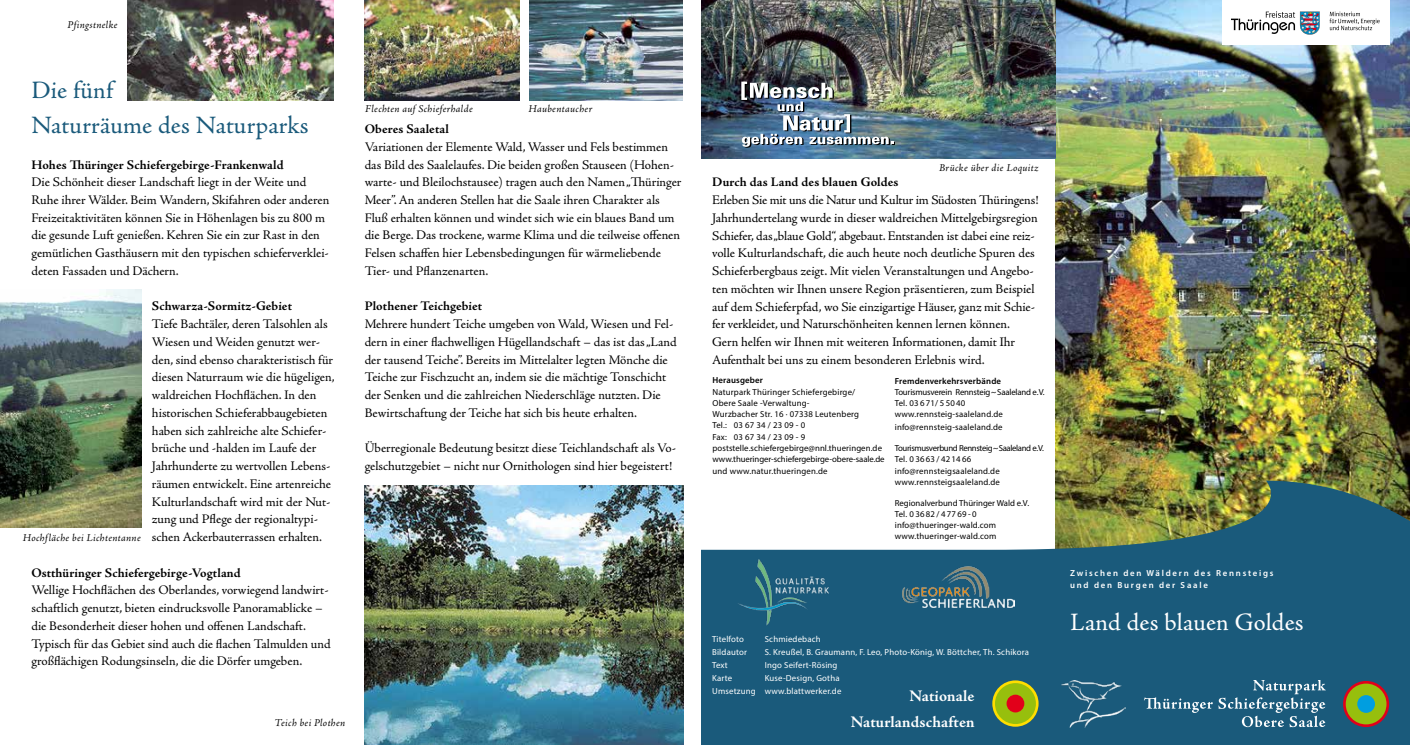
<style>
.page{position:relative;width:1410px;height:745px;background:#fff}
.page>*{position:absolute;margin:0;border:0;box-sizing:border-box;transform-origin:0 0}
.t1{font:25px/35.4px "Adobe Jenson Pro";letter-spacing:.005em;color:#1a5a7b}
.t2{font:25px "Adobe Jenson Pro";letter-spacing:.01em;color:#fff}
.t3{font:700 16.25px/26.6px "Adobe Jenson Pro";letter-spacing:.005em;color:#fff;text-align:right}
.t4{font:13.12px/17.8px "Adobe Jenson Pro";letter-spacing:-.005em;color:#000}
.t5{font:700 13.12px "Adobe Jenson Pro";letter-spacing:.005em;color:#000}
.t6{font:italic 10.62px "Adobe Jenson Pro";letter-spacing:.035em;color:#000}
.t7{font:8.75px/11.2px "Myriad Pro";letter-spacing:.02em;color:#000}
.t8{font:8.75px/13.1px "Myriad Pro";letter-spacing:.02em;color:#fff;text-align:right}
.t9{font:8.75px/11.2px "Myriad Pro";letter-spacing:-.02em;color:#000}
.t10{font:600 8.75px/11.2px "Myriad Pro";letter-spacing:.2em;color:#fff}
.t11{font:600 8.75px "Myriad Pro";letter-spacing:.02em;color:#000}
</style>
<div class="page">
<img style="left:1055px;top:0;width:354px;height:480px">
<svg style="left:701px;top:480px;width:708px;height:264px;fill:#1a5a7b"></svg>
<img style="left:530px;top:0;width:152px;height:100px">
<img style="left:365px;top:0;width:155px;height:100px">
<img style="left:365px;top:485px;width:318px;height:259px">
<div style="left:1222px;top:0;width:167px;height:44px;background:#fff"></div>
<svg style="left:1329px;top:12px;width:50px;height:18px"></svg>
<svg style="left:1231px;top:11px;width:88px;height:24px"></svg>
<svg style="left:992px;top:680px;width:46px;height:46px"></svg>
<div style="left:995px;top:682px;width:40px;height:41px;background:#97bf0d;border-radius:50%"></div>
<div style="left:1006px;top:694px;width:18px;height:18px;background:#e2001a;border-radius:50%"></div>
<svg style="left:1342px;top:680px;width:47px;height:46px"></svg>
<div style="left:1345px;top:683px;width:41px;height:41px;background:#97bf0d;border-radius:50%"></div>
<div style="left:1357px;top:694px;width:17px;height:18px;background:#009ee0;border-radius:50%"></div>
<svg style="left:1143px;top:696px;width:69px;height:16px"></svg>
<svg style="left:1218px;top:680px;width:107px;height:46px;background:#407591"></svg>
<img style="left:1061px;top:680px;width:64px;height:46px">
<img style="left:701px;top:0;width:354px;height:159px">
<img style="left:729px;top:554px;width:107px;height:74px">
<img style="left:902px;top:566px;width:112px;height:41px">
<img style="left:741px;top:81px;width:153px;height:67px">
<img style="left:128px;top:0;width:206px;height:100px">
<img style="left:0;top:289px;width:141px;height:238px">
<p class="t6" style="left:68px;top:18px;width:51px">Pfingstnelke</p>
<h1 class="t1" style="left:31px;top:72px;width:278px">Die fünf<br>Naturräume des Naturparks</h1>
<p class="t5" style="left:31px;top:157px;width:254px">Hohes Thüringer Schiefergebirge-Frankenwald</p>
<p class="t4" style="left:31px;top:173px;width:299px">Die Schönheit dieser Landschaft liegt in der Weite und Ruhe ihrer Wälder. Beim Wandern, Skifahren oder anderen Freizeitaktivitäten können Sie in Höhenlagen bis zu 800 m die gesunde Luft genießen. Kehren Sie ein zur Rast in den gemütlichen Gasthäusern mit den typischen schieferverklei&shy;deten Fassaden und Dächern.</p>
<p class="t5" style="left:152px;top:298px;width:142px">Schwarza-Sormitz-Gebiet</p>
<p class="t4" style="left:152px;top:315px;width:184px">Tiefe Bachtäler, deren Talsohlen als Wiesen und Weiden genutzt wer&shy;den, sind ebenso charakteristisch für diesen Naturraum wie die hügeligen, waldreichen Hochflächen. In den historischen Schieferabbaugebieten haben sich zahlreiche alte Schiefer&shy;brüche und -halden im Laufe der Jahrhunderte zu wertvollen Lebens&shy;räumen entwickelt. Eine artenreiche Kulturlandschaft wird mit der Nut&shy;zung und Pflege der regionaltypi&shy;schen Ackerbauterrassen erhalten.</p>
<p class="t5" style="left:31px;top:564px;width:211px">Ostthüringer Schiefergebirge-Vogtland</p>
<p class="t4" style="left:31px;top:581px;width:301px">Wellige Hochflächen des Oberlandes, vorwiegend landwirt&shy;schaftlich genutzt, bieten eindrucksvolle Panoramablicke – die Besonderheit dieser hohen und offenen Landschaft.<br>Typisch für das Gebiet sind auch die flachen Talmulden und großflächigen Rodungsinseln, die die Dörfer umgeben.</p>
<p class="t6" style="left:23px;top:531px;width:120px">Hochfläche bei Lichtentanne</p>
<p class="t6" style="left:274px;top:715px;width:72px">Teich bei Plothen</p>
<p class="t6" style="left:365px;top:102px;width:109px">Flechten auf Schieferhalde</p>
<p class="t6" style="left:528px;top:102px;width:66px">Haubentaucher</p>
<p class="t5" style="left:365px;top:121px;width:86px">Oberes Saaletal</p>
<p class="t4" style="left:365px;top:138px;width:318px">Variationen der Elemente Wald, Wasser und Fels bestimmen das Bild des Saalelaufes. Die beiden großen Stauseen (Hohen&shy;warte- und Bleilochstausee) tragen auch den Namen „Thüringer Meer”. An anderen Stellen hat die Saale ihren Charakter als Fluß erhalten können und windet sich wie ein blaues Band um die Berge. Das trockene, warme Klima und die teilweise offenen Felsen schaffen hier Lebensbedingungen für wärmeliebende Tier- und Pflanzenarten.</p>
<p class="t5" style="left:365px;top:298px;width:119px">Plothener Teichgebiet</p>
<p class="t4" style="left:365px;top:315px;width:313px">Mehrere hundert Teiche umgeben von Wald, Wiesen und Fel&shy;dern in einer flachwelligen Hügellandschaft – das ist das „Land der tausend Teiche”. Bereits im Mittelalter legten Mönche die Teiche zur Fischzucht an, indem sie die mächtige Tonschicht der Senken und die zahlreichen Niederschläge nutzten. Die Bewirtschaftung der Teiche hat sich bis heute erhalten.</p>
<p class="t4" style="left:365px;top:439px;width:313px">Überregionale Bedeutung besitzt diese Teichlandschaft als Vo&shy;gelschutzgebiet – nicht nur Ornithologen sind hier begeistert!</p>
<p class="t6" style="left:939px;top:161px;width:101px">Brücke über die Loquitz</p>
<p class="t5" style="left:712px;top:175px;width:188px">Durch das Land des blauen Goldes</p>
<p class="t4" style="left:712px;top:191px;width:328px">Erleben Sie mit uns die Natur und Kultur im Südosten Thüringens!<br>Jahrhundertelang wurde in dieser waldreichen Mittelgebirgsregion Schiefer, das „blaue Gold“, abgebaut. Entstanden ist dabei eine reiz&shy;volle Kulturlandschaft, die auch heute noch deutliche Spuren des Schieferbergbaus zeigt. Mit vielen Veranstaltungen und Angebo&shy;ten möchten wir Ihnen unsere Region präsentieren, zum Beispiel auf dem Schieferpfad, wo Sie einzigartige Häuser, ganz mit Schie&shy;fer verkleidet, und Naturschönheiten kennen lernen können.<br>Gern helfen wir Ihnen mit weiteren Informationen, damit Ihr Aufenthalt bei uns zu einem besonderen Erlebnis wird.</p>
<p class="t11" style="left:712px;top:374px;width:52px">Herausgeber</p>
<p class="t7" style="left:712px;top:385px;width:174px">Naturpark Thüringer Schiefergebirge/<br>Obere Saale -Verwaltung-<br>Wurzbacher Str. 16 · 07338 Leutenberg<br>Tel.: 03 67 34 / 23 09 - 0<br>Fax: 03 67 34 / 23 09 - 9 poststelle.schiefergebirge@nnl.thueringen.de www.thueringer-schiefergebirge-obere-saale.de und www.natur.thueringen.de</p>
<p class="t11" style="left:894px;top:375px;width:108px">Fremdenverkehrsverbände</p>
<p class="t9" style="left:894px;top:386px;width:151px">Tourismusverein Rennsteig~Saaleland e.V.<br>Tel. 03 6 71/ 5 50 40 www.rennsteig-saaleland.de</p>
<p class="t7" style="left:894px;top:421px;width:109px">info@rennsteig-saaleland.de</p>
<p class="t7" style="left:894px;top:442px;width:151px">Tourismusverbund Rennsteig~Saaleland e.V.<br>Tel. 0 36 63 / 42 14 66 info@rennsteigsaaleland.de www.rennsteigsaaleland.de</p>
<p class="t7" style="left:894px;top:496px;width:136px">Regionalverbund Thüringer Wald e.V.<br>Tel. 03682/47769-0 info@thueringer-wald.com www.thueringer-wald.com</p>
<p class="t8" style="left:712px;top:631px;width:33px">Titelfoto</p>
<p class="t8" style="left:764px;top:631px;width:58px">Schmiedebach</p>
<p class="t8" style="left:712px;top:644px;width:36px">Bildautor</p>
<p class="t8" style="left:764px;top:644px;width:266px">S. Kreußel, B. Graumann, F. Leo, Photo-König, W. Böttcher, Th. Schikora</p>
<p class="t8" style="left:712px;top:657px;width:17px">Text</p>
<p class="t8" style="left:764px;top:657px;width:74px">Ingo Seifert-Rösing</p>
<p class="t8" style="left:712px;top:671px;width:22px">Karte</p>
<p class="t8" style="left:712px;top:671px;width:131px">Kuse-Design, Gotha<br>Umsetzung www.blattwerker.de</p>
<p class="t3" style="left:850px;top:682px;width:125px">Nationale<br>Naturlandschaften</p>
<p class="t10" style="left:1070px;top:567px;width:205px">Zwischen den Wäldern des Rennsteigs und den Burgen der Saale</p>
<h1 class="t2" style="left:1070px;top:608px;width:235px">Land des blauen Goldes</h1>
</div>
